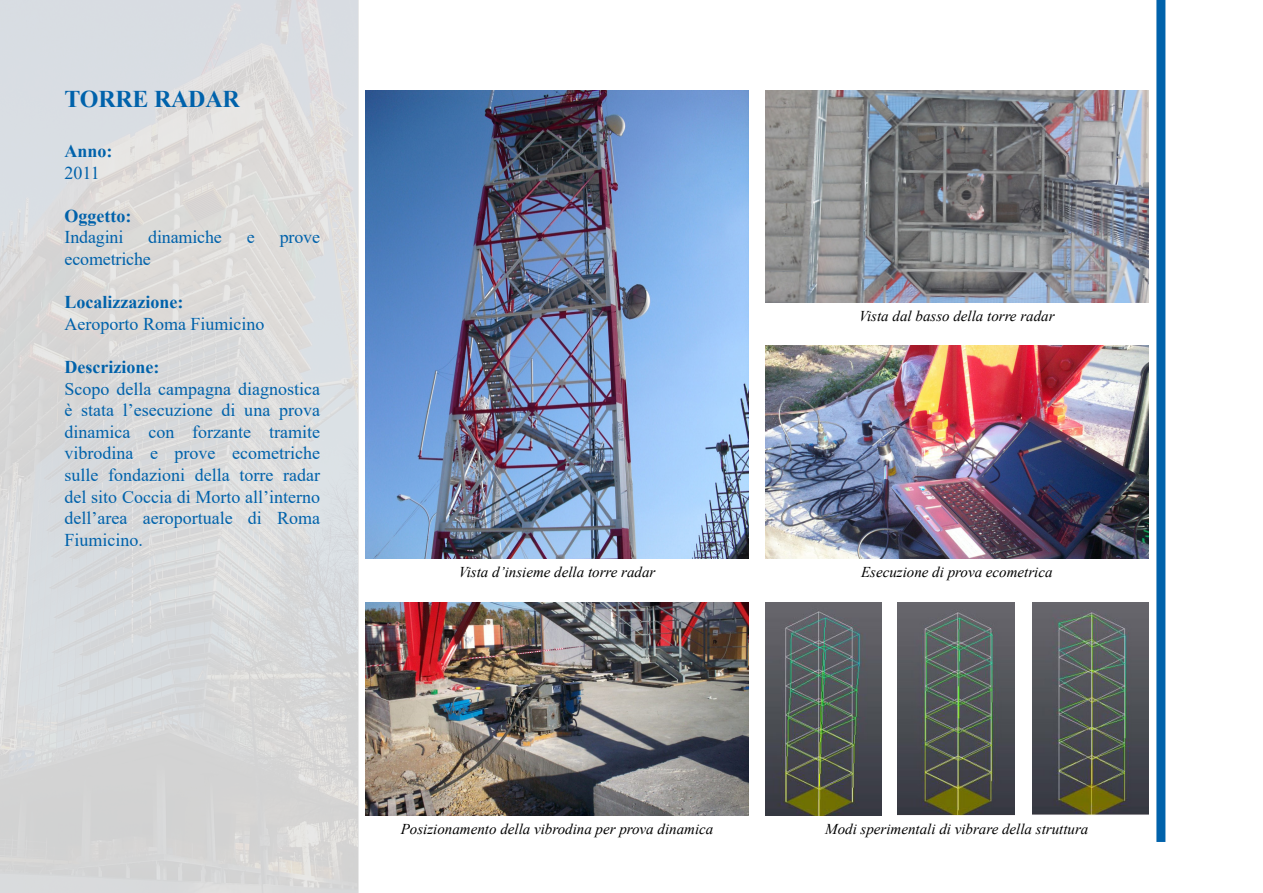
<style>
.page{position:relative;width:1263px;height:893px;background:#fff}
.page>*{position:absolute;margin:0;border:0;box-sizing:border-box;transform-origin:0 0}
.t1{font:700 24px "Times New Roman";letter-spacing:-.01em;color:#0062ab}
.t2{font:18px/21.6px "Times New Roman";color:#0062ab;text-align:justify}
.t3{font:700 18px "Times New Roman";color:#0062ab}
.t4{font:italic 15px "Times New Roman";color:#000}
</style>
<div class="page">
<div style="left:1156px;top:0;width:9px;height:842px;background:#0062ab"></div>
<div style="left:0;top:0;width:358px;height:893px;background:#d9dadb"></div>
<img style="left:765px;top:346px;width:383px;height:213px">
<img style="left:765px;top:602px;width:117px;height:213px">
<img style="left:898px;top:602px;width:116px;height:213px">
<img style="left:1032px;top:602px;width:117px;height:213px">
<img style="left:366px;top:602px;width:382px;height:213px">
<img style="left:765px;top:90px;width:383px;height:212px">
<img style="left:366px;top:90px;width:382px;height:469px">
<h1 class="t1" style="left:65px;top:81px;width:177px">TORRE RADAR</h1>
<p class="t3" style="left:65px;top:138px;width:50px">Anno:</p>
<p class="t2" style="left:65px;top:161px;width:37px">2011</p>
<p class="t3" style="left:65px;top:203px;width:68px">Oggetto:</p>
<p class="t2" style="left:65px;top:226px;width:60px">Indagini</p>
<p class="t2" style="left:148px;top:226px;width:75px">dinamiche</p>
<p class="t2" style="left:247px;top:226px;width:9px">e</p>
<p class="t2" style="left:280px;top:226px;width:42px">prove</p>
<p class="t2" style="left:65px;top:248px;width:88px">ecometriche</p>
<p class="t3" style="left:65px;top:289px;width:120px">Localizzazione:</p>
<p class="t2" style="left:65px;top:312px;width:201px">Aeroporto Roma Fiumicino</p>
<p class="t3" style="left:65px;top:354px;width:96px">Descrizione:</p>
<p class="t2" style="left:65px;top:377px;width:257px">Scopo della campagna diagnostica è stata l’esecuzione di una prova dinamica con forzante tramite vibrodina e prove ecometriche sulle fondazioni della torre radar del sito Coccia di Morto all’interno dell’area aeroportuale di Roma Fiumicino.</p>
<p class="t4" style="left:459px;top:562px;width:198px">Vista d’insieme della torre radar</p>
<p class="t4" style="left:859px;top:305px;width:197px">Vista dal basso della torre radar</p>
<p class="t4" style="left:861px;top:562px;width:193px">Esecuzione di prova ecometrica</p>
<p class="t4" style="left:401px;top:818px;width:314px">Posizionamento della vibrodina per prova dinamica</p>
<p class="t4" style="left:825px;top:818px;width:265px">Modi sperimentali di vibrare della struttura</p>
</div>
